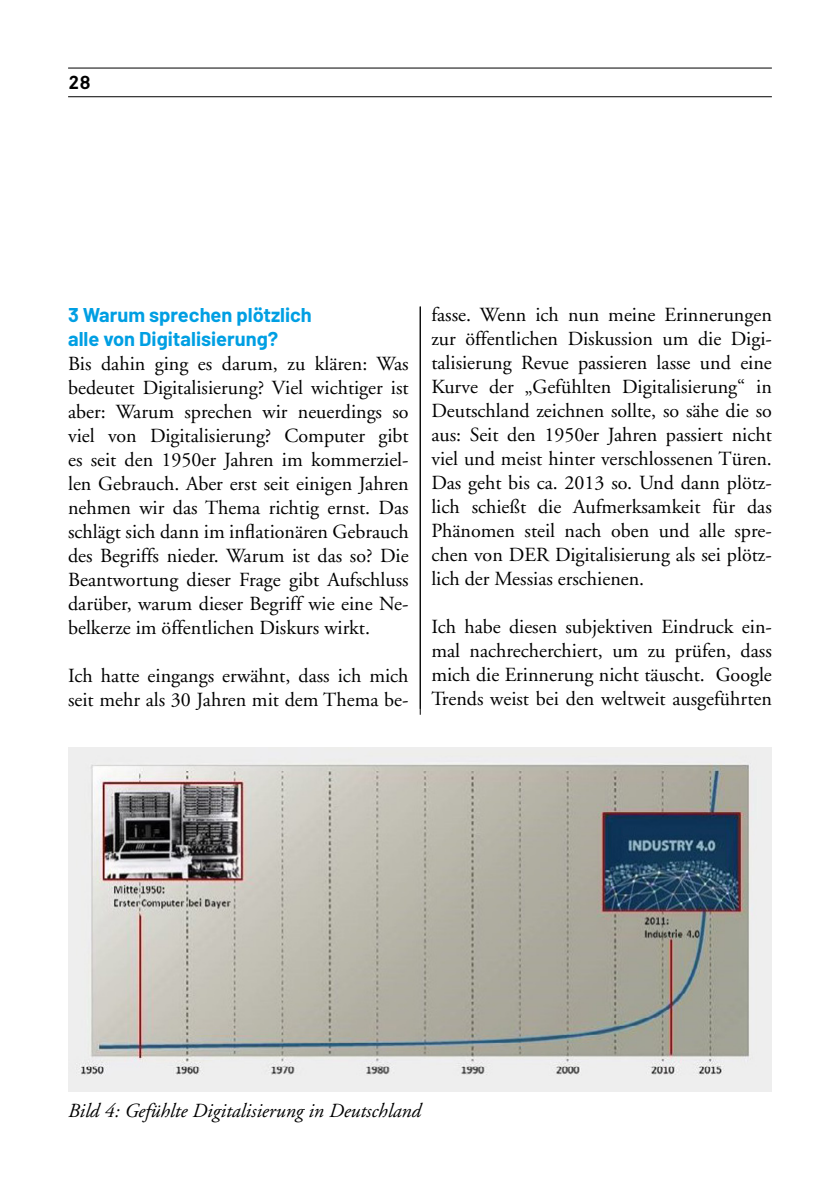
<style>
.page{position:relative;width:840px;height:1191px;background:#fff}
.page>*{position:absolute;margin:0;border:0;box-sizing:border-box;transform-origin:0 0}
.t1{font:20px/24px "Adobe Garamond";color:#000;text-align:justify}
.t2{font:700 20px/24px "Barlow";color:#009fe3}
.t3{font:italic 20px "Adobe Garamond";color:#000}
.t4{font:700 20px "Corporate S";color:#000}
</style>
<div class="page">
<hr style="left:68px;top:68px;width:703px;height:1px;background:#000">
<hr style="left:68px;top:96px;width:703px;height:1px;background:#000">
<hr style="left:419px;top:306px;width:1px;height:408px;background:#000">
<img style="left:68px;top:747px;width:703px;height:344px">
<p class="t4" style="left:68px;top:71px;width:24px">28</p>
<p class="t2" style="left:68px;top:302px;width:245px">3 Warum sprechen plötzlich alle von Digitalisierung?</p>
<p class="t1" style="left:68px;top:352px;width:342px">Bis dahin ging es darum, zu klären: Was bedeutet Digitalisierung? Viel wichtiger ist aber: Warum sprechen wir neuerdings so viel von Digitalisierung? Computer gibt es seit den 1950er Jahren im kommerziel&shy;len Gebrauch. Aber erst seit einigen Jahren nehmen wir das Thema richtig ernst. Das schlägt sich dann im inflationären Gebrauch des Begriffs nieder. Warum ist das so? Die Beantwortung dieser Frage gibt Aufschluss darüber, warum dieser Begriff wie eine Ne&shy;belkerze im öffentlichen Diskurs wirkt.</p>
<p class="t1" style="left:68px;top:664px;width:342px">Ich hatte eingangs erwähnt, dass ich mich seit mehr als 30 Jahren mit dem Thema be-</p>
<p class="t1" style="left:431px;top:303px;width:342px">fasse. Wenn ich nun meine Erinnerungen zur öffentlichen Diskussion um die Digi&shy;talisierung Revue passieren lasse und eine Kurve der „Gefühlten Digitalisierung“ in Deutschland zeichnen sollte, so sähe die so aus: Seit den 1950er Jahren passiert nicht viel und meist hinter verschlossenen Türen.<br>Das geht bis ca. 2013 so. Und dann plötz&shy;lich schießt die Aufmerksamkeit für das Phänomen steil nach oben und alle spre&shy;chen von DER Digitalisierung als sei plötz&shy;lich der Messias erschienen.</p>
<p class="t1" style="left:431px;top:615px;width:342px">Ich habe diesen subjektiven Eindruck ein&shy;mal nachrecherchiert, um zu prüfen, dass mich die Erinnerung nicht täuscht. Google Trends weist bei den weltweit ausgeführten</p>
<p class="t3" style="left:68px;top:1100px;width:354px">Bild 4: Gefühlte Digitalisierung in Deutschland</p>
</div>
